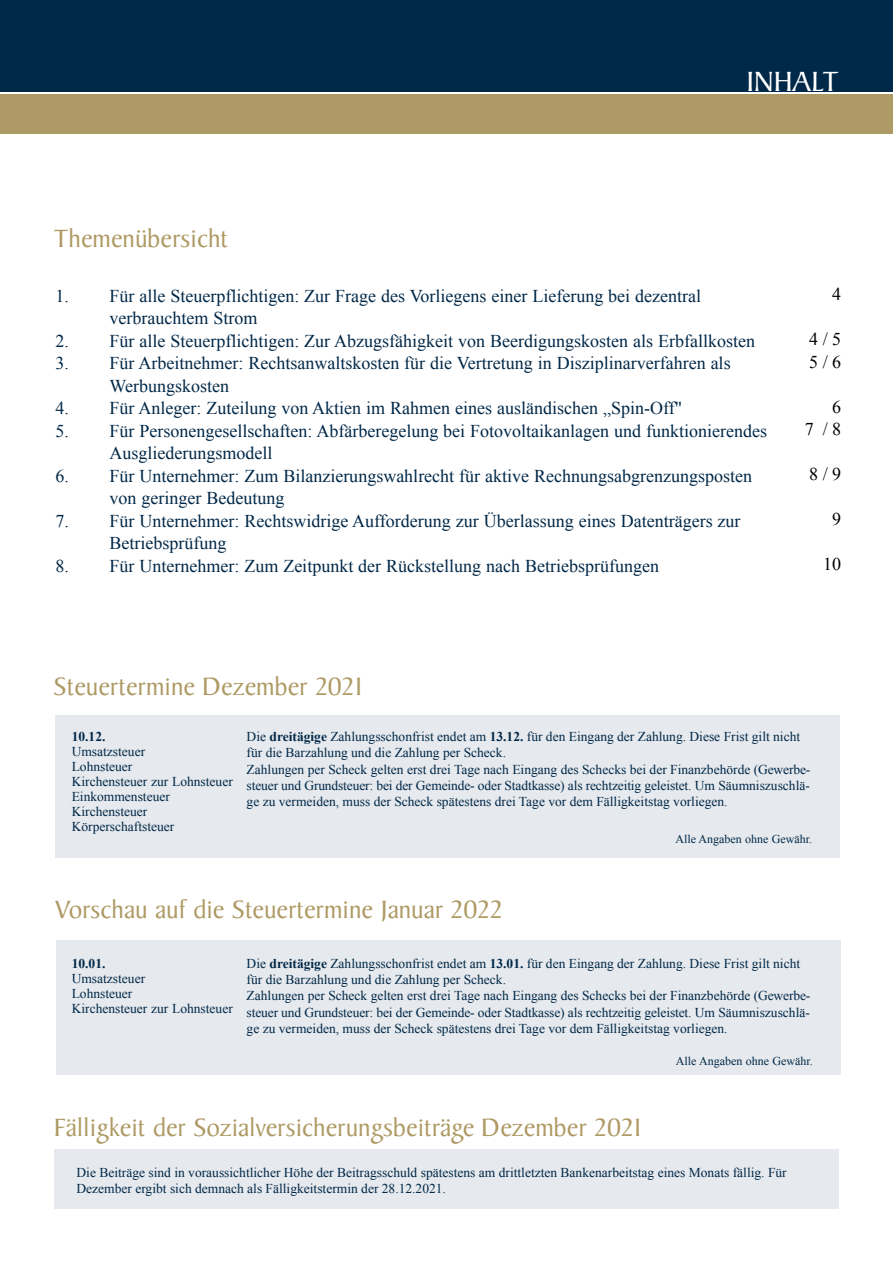
<style>
.page{position:relative;width:893px;height:1263px;background:#fff}
.page>*{position:absolute;margin:0;border:0;box-sizing:border-box;transform-origin:0 0}
.t1{font:30px "Baker Signet Std";color:#fff}
.t2{font:27px "Baker Signet Std";color:#ae9a64}
.t3{font:18px/22.5px "Times New Roman";color:#002848}
.t4{font:18px/22.5px "Times New Roman";color:#000}
.t5{font:13.5px/16.2px "Times New Roman";color:#002848}
.t6{font:700 13.5px "Times New Roman";color:#002848}
.t7{font:12px "Times New Roman";color:#002848}
.s1{font-weight:700}
</style>
<div class="page">
<div style="left:55px;top:715px;width:785px;height:143px;background:#e6e9ed"></div>
<div style="left:56px;top:940px;width:784px;height:135px;background:#e6e9ed"></div>
<div style="left:0;top:0;width:893px;height:91px;background:#002848"></div>
<div style="left:0;top:94px;width:893px;height:40px;background:#ae9a64"></div>
<div style="left:54px;top:1149px;width:785px;height:60px;background:#e6e9ed"></div>
<h2 class="t2" style="left:54px;top:224px;width:175px">Themenübersicht</h2>
<h1 class="t1" style="left:746px;top:66px;width:94px">INHALT</h1>
<h3 class="t3" style="left:110px;top:284px;width:593px;text-indent:-54px">1. Für alle Steuerpflichtigen: Zur Frage des Vorliegens einer Lieferung bei dezentral verbrauchtem Strom</h3>
<h3 class="t3" style="left:56px;top:329px;width:701px">2. Für alle Steuerpflichtigen: Zur Abzugsfähigkeit von Beerdigungskosten als Erbfallkosten</h3>
<h3 class="t3" style="left:110px;top:352px;width:623px;text-indent:-54px">3. Für Arbeitnehmer: Rechtsanwaltskosten für die Vertretung in Disziplinarverfahren als<br>Werbungskosten</h3>
<h3 class="t3" style="left:56px;top:397px;width:628px">4. Für Anleger: Zuteilung von Aktien im Rahmen eines ausländischen „Spin-Off"</h3>
<h3 class="t3" style="left:110px;top:419px;width:659px;text-indent:-54px">5. Für Personengesellschaften: Abfärberegelung bei Fotovoltaikanlagen und funktionierendes<br>Ausgliederungsmodell</h3>
<h3 class="t3" style="left:110px;top:464px;width:644px;text-indent:-54px">6. Für Unternehmer: Zum Bilanzierungswahlrecht für aktive Rechnungsabgrenzungsposten von geringer Bedeutung</h3>
<h3 class="t3" style="left:110px;top:509px;width:633px;text-indent:-54px">7. Für Unternehmer: Rechtswidrige Aufforderung zur Überlassung eines Datenträgers zur<br>Betriebsprüfung</h3>
<h3 class="t3" style="left:56px;top:554px;width:605px">8. Für Unternehmer: Zum Zeitpunkt der Rückstellung nach Betriebsprüfungen</h3>
<h3 class="t4" style="left:832px;top:283px;width:10px">4</h3>
<h3 class="t4" style="left:809px;top:328px;width:34px">4 / 5<br>5 / 6</h3>
<h3 class="t4" style="left:805px;top:395px;width:38px;text-align:right">6<br>7 / 8</h3>
<h3 class="t4" style="left:809px;top:463px;width:34px">8 / 9</h3>
<h3 class="t4" style="left:832px;top:508px;width:10px">9</h3>
<h3 class="t4" style="left:823px;top:553px;width:19px">10</h3>
<h2 class="t2" style="left:54px;top:672px;width:310px">Steuertermine Dezember 2021</h2>
<p class="t6" style="left:72px;top:727px;width:35px">10.12.</p>
<p class="t5" style="left:72px;top:744px;width:163px;line-height:15px">Umsatzsteuer<br>Lohnsteuer<br>Kirchensteuer zur Lohnsteuer<br>Einkommensteuer<br>Kirchensteuer<br>Körperschaftsteuer</p>
<p class="t5" style="left:247px;top:728px;width:565px">Die <span class="s1">dreitägige</span> Zahlungsschonfrist endet am <span class="s1">13.12.</span> für den Eingang der Zahlung. Diese Frist gilt nicht für die Barzahlung und die Zahlung per Scheck.<br>Zahlungen per Scheck gelten erst drei Tage nach Eingang des Schecks bei der Finanzbehörde (Gewerbe&shy;steuer und Grundsteuer: bei der Gemeinde- oder Stadtkasse) als rechtzeitig geleistet. Um Säumniszuschlä&shy;ge zu vermeiden, muss der Scheck spätestens drei Tage vor dem Fälligkeitstag vorliegen.</p>
<p class="t7" style="left:675px;top:831px;width:138px">Alle Angaben ohne Gewähr.</p>
<h2 class="t2" style="left:56px;top:895px;width:448px">Vorschau auf die Steuertermine Januar 2022</h2>
<p class="t6" style="left:72px;top:954px;width:35px">10.01.</p>
<p class="t5" style="left:72px;top:970px;width:163px;line-height:15px">Umsatzsteuer<br>Lohnsteuer<br>Kirchensteuer zur Lohnsteuer</p>
<p class="t5" style="left:247px;top:955px;width:565px">Die <span class="s1">dreitägige</span> Zahlungsschonfrist endet am <span class="s1">13.01.</span> für den Eingang der Zahlung. Diese Frist gilt nicht für die Barzahlung und die Zahlung per Scheck.<br>Zahlungen per Scheck gelten erst drei Tage nach Eingang des Schecks bei der Finanzbehörde (Gewerbe&shy;steuer und Grundsteuer: bei der Gemeinde- oder Stadtkasse) als rechtzeitig geleistet. Um Säumniszuschlä&shy;ge zu vermeiden, muss der Scheck spätestens drei Tage vor dem Fälligkeitstag vorliegen.</p>
<p class="t7" style="left:676px;top:1052px;width:138px">Alle Angaben ohne Gewähr.</p>
<h2 class="t2" style="left:54px;top:1113px;width:589px">Fälligkeit der Sozialversicherungsbeiträge Dezember 2021</h2>
<p class="t5" style="left:77px;top:1164px;width:712px">Die Beiträge sind in voraussichtlicher Höhe der Beitragsschuld spätestens am drittletzten Bankenarbeitstag eines Monats fällig. Für<br>Dezember ergibt sich demnach als Fälligkeitstermin der 28.12.2021.</p>
</div>
